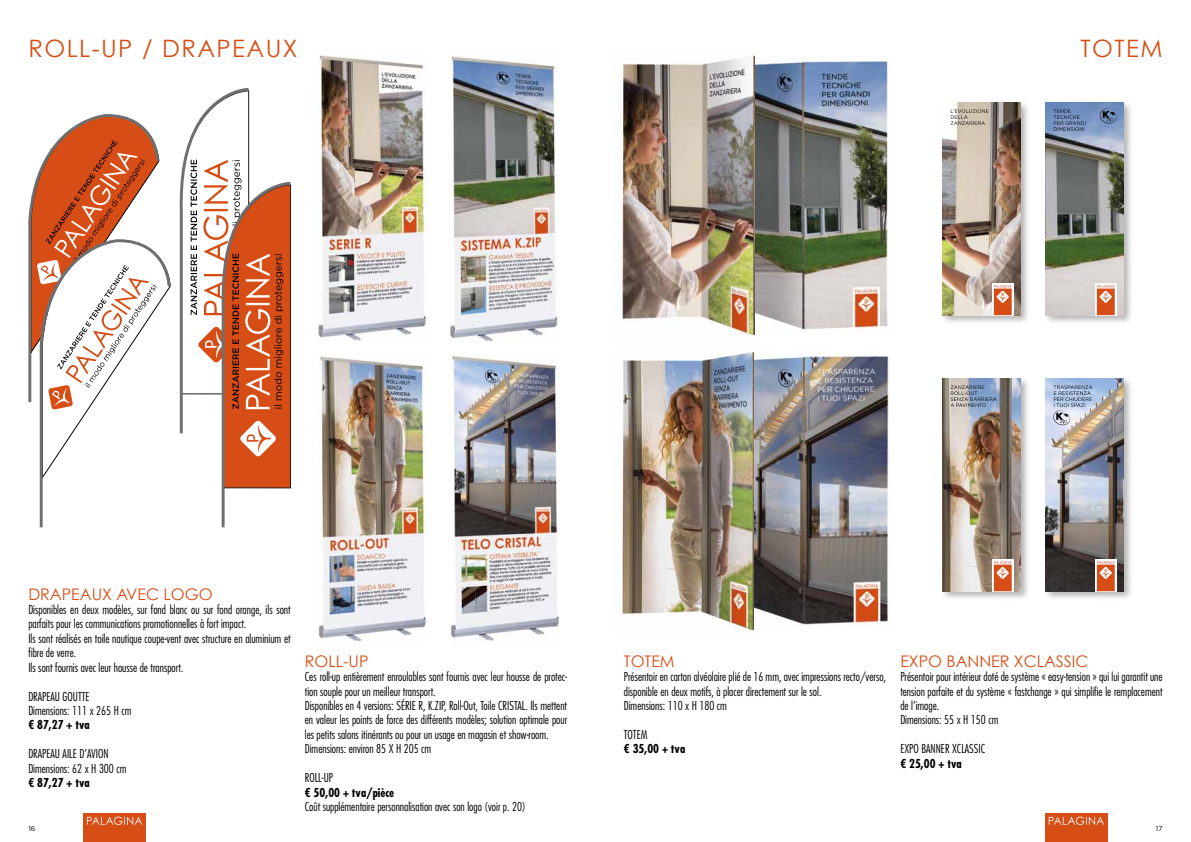
<style>
.page{position:relative;width:1191px;height:842px;background:#fff}
.page>*{position:absolute;margin:0;border:0;box-sizing:border-box;transform-origin:0 0}
.t1{font:24px "Century Gothic";letter-spacing:.06em;color:#d64d15}
.t2{font:16px "Century Gothic";color:#d64d15}
.t3{font:300 condensed 12px/14.4px "Futura Std";color:#000}
.t4{font:700 condensed 12px "Futura Std";color:#000}
.t5{font:7px "Gotham HTF";color:#000}
</style>
<div class="page">
<div style="left:83px;top:814px;width:63px;height:28px;background:#d64d15"></div>
<svg style="left:87px;top:817px;width:55px;height:8px"></svg>
<div style="left:1044px;top:814px;width:63px;height:28px;background:#d64d15"></div>
<svg style="left:1048px;top:817px;width:56px;height:8px"></svg>
<div style="left:1043px;top:377px;width:90px;height:224px;background:#000;opacity:.3"></div>
<img style="left:1045px;top:379px;width:78px;height:212px">
<svg style="left:1095px;top:559px;width:21px;height:32px"></svg>
<svg style="left:1097px;top:561px;width:17px;height:30px"></svg>
<svg style="left:1053px;top:385px;width:39px;height:40px;background:#adb6c7"></svg>
<div style="left:1043px;top:101px;width:90px;height:224px;background:#000;opacity:.3"></div>
<img style="left:1045px;top:103px;width:78px;height:212px">
<svg style="left:1099px;top:109px;width:17px;height:15px"></svg>
<svg style="left:1053px;top:109px;width:32px;height:22px"></svg>
<svg style="left:1095px;top:283px;width:21px;height:32px"></svg>
<svg style="left:1097px;top:285px;width:17px;height:30px"></svg>
<div style="left:940px;top:101px;width:90px;height:224px;background:#000;opacity:.3"></div>
<img style="left:942px;top:103px;width:78px;height:212px">
<svg style="left:950px;top:109px;width:38px;height:16px"></svg>
<svg style="left:992px;top:283px;width:21px;height:32px"></svg>
<svg style="left:994px;top:285px;width:17px;height:30px"></svg>
<div style="left:940px;top:377px;width:90px;height:224px;background:#000;opacity:.3"></div>
<img style="left:942px;top:379px;width:78px;height:212px">
<svg style="left:950px;top:385px;width:46px;height:22px"></svg>
<svg style="left:992px;top:559px;width:21px;height:32px"></svg>
<svg style="left:994px;top:561px;width:17px;height:30px"></svg>
<img style="left:318px;top:354px;width:108px;height:288px">
<img style="left:450px;top:355px;width:109px;height:286px">
<img style="left:448px;top:55px;width:110px;height:287px">
<img style="left:318px;top:55px;width:109px;height:286px">
<img style="left:754px;top:57px;width:134px;height:277px">
<img style="left:621px;top:55px;width:133px;height:282px">
<img style="left:753px;top:351px;width:136px;height:278px">
<img style="left:621px;top:351px;width:132px;height:283px">
<svg style="left:28px;top:114px;width:143px;height:414px"></svg>
<svg style="left:179px;top:88px;width:112px;height:440px"></svg>
<h1 class="t1" style="left:28px;top:33px;width:271px">ROLL-UP / DRAPEAUX</h1>
<h1 class="t1" style="left:1080px;top:33px;width:83px">TOTEM</h1>
<h2 class="t2" style="left:28px;top:584px;width:100px">DRAPEAUX AVEC</h2>
<h2 class="t2" style="left:163px;top:584px;width:51px">LOGO</h2>
<p class="t3" style="left:28px;top:602px;width:264px">Disponibles en deux modèles, sur fond blanc ou sur fond orange, ils sont parfaits pour les communications promotionnelles à fort impact.<br>Ils sont réalisés en toile nautique coupe-vent avec structure en aluminium et fibre de verre.<br>Ils sont fournis avec leur housse de transport.</p>
<p class="t3" style="left:28px;top:689px;width:105px">DRAPEAU GOUTTE<br>Dimensions: 111 x 265 H cm</p>
<p class="t4" style="left:28px;top:717px;width:63px">€ 87,27 + tva</p>
<p class="t3" style="left:28px;top:746px;width:100px">DRAPEAU AILE D’AVION<br>Dimensions: 62 x H 300 cm</p>
<p class="t4" style="left:28px;top:775px;width:63px">€ 87,27 + tva</p>
<h2 class="t2" style="left:305px;top:651px;width:65px">ROLL-UP</h2>
<p class="t3" style="left:305px;top:670px;width:264px">Ces roll-up entièrement enroulables sont fournis avec leur housse de protec&shy;tion souple pour un meilleur transport.<br>Disponibles en 4 versions: SÉRIE R, K.ZIP, Roll-Out, Toile CRISTAL. Ils mettent en valeur les points de force des différents modèles; solution optimale pour les petits salons itinérants ou pour un usage en magasin et show-room.<br>Dimensions: environ 85 X H 205 cm</p>
<p class="t3" style="left:305px;top:770px;width:30px">ROLL-UP</p>
<p class="t4" style="left:305px;top:785px;width:91px">€ 50,00 + tva/pièce</p>
<p class="t3" style="left:305px;top:799px;width:222px">Coût supplémentaire personnalisation avec son logo (voir p. 20)</p>
<h2 class="t2" style="left:624px;top:651px;width:52px">TOTEM</h2>
<p class="t3" style="left:624px;top:670px;width:264px">Présentoir en carton alvéolaire plié de 16 mm, avec impressions recto/verso, disponible en deux motifs, à placer directement sur le sol.<br>Dimensions: 110 x H 180 cm</p>
<p class="t3" style="left:624px;top:727px;width:25px">TOTEM</p>
<p class="t4" style="left:624px;top:741px;width:63px">€ 35,00 + tva</p>
<h2 class="t2" style="left:900px;top:651px;width:190px">EXPO BANNER XCLASSIC</h2>
<p class="t3" style="left:900px;top:670px;width:264px">Présentoir pour intérieur doté de système « easy-tension » qui lui garantit une tension parfaite et du système « fastchange » qui simplifie le remplacement de l’image.<br>Dimensions: 55 x H 150 cm</p>
<p class="t3" style="left:900px;top:742px;width:86px">EXPO BANNER XCLASSIC</p>
<p class="t4" style="left:900px;top:756px;width:63px">€ 25,00 + tva</p>
<p class="t5" style="left:28px;top:824px;width:9px">16</p>
<p class="t5" style="left:1156px;top:824px;width:8px">17</p>
</div>
